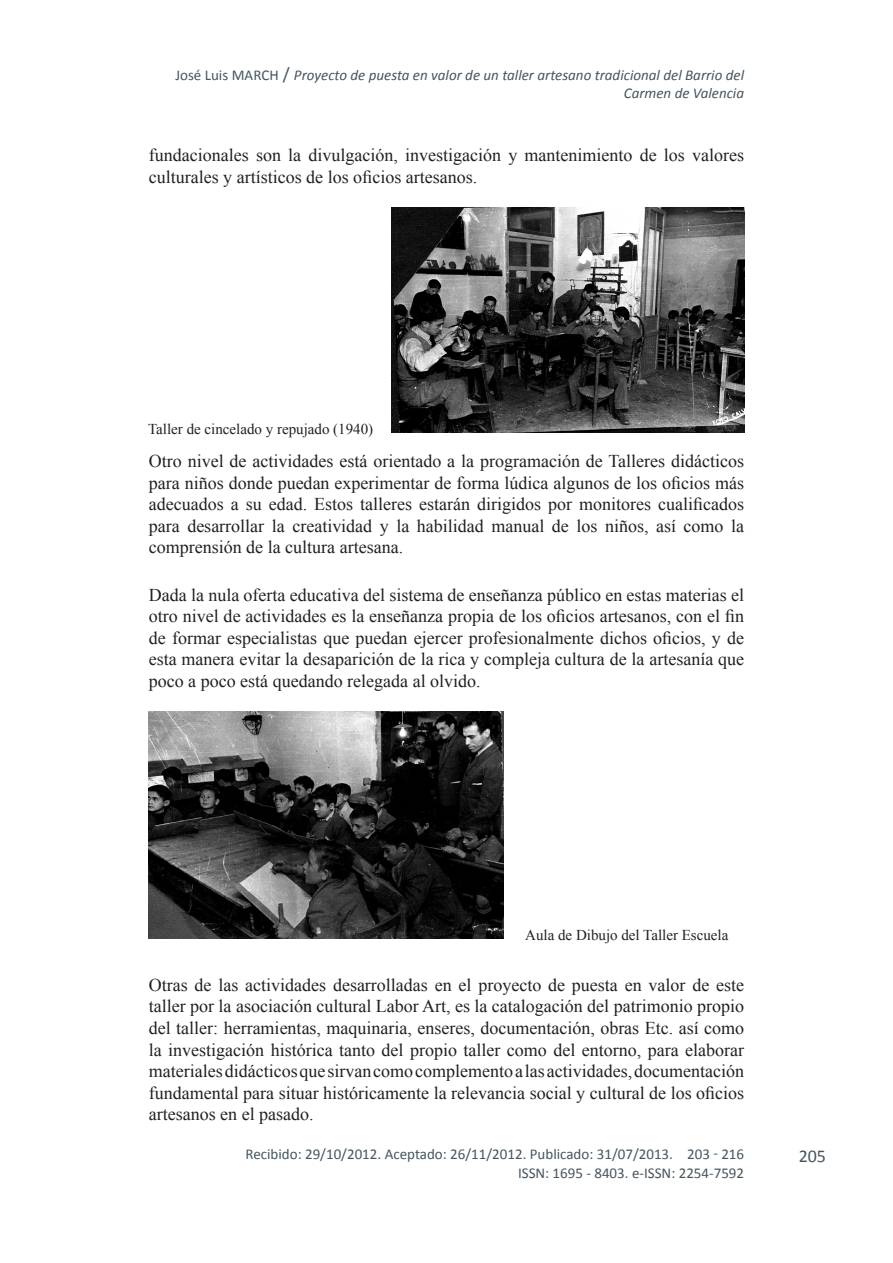
<style>
.page{position:relative;width:893px;height:1263px;background:#fff}
.page>*{position:absolute;margin:0;border:0;box-sizing:border-box;transform-origin:0 0}
.texto_normal{font:18px/21.6px "Times New Roman";color:#231f20;text-align:justify}
.t1{font:18px "Calibri";color:#45555f}
.texto_normal-2{font:15px "Calibri";color:#45555f}
.Cabacera_Izquierda{font:italic 15px/18px "Calibri";color:#45555f;text-align:right}
.Pies_foto{font:15px "Times New Roman";color:#231f20}
.Cabacera_Izquierda-2{font:15px "Calibri";color:#45555f}
.s1{font-style:normal;font-size:18px}
</style>
<div class="page">
<img style="left:391px;top:207px;width:353px;height:226px">
<img style="left:149px;top:711px;width:355px;height:228px">
<p class="Cabacera_Izquierda-2" style="left:175px;top:65px;width:79px">José Luis March</p>
<p class="Cabacera_Izquierda" style="left:283px;top:65px;width:463px"><span class="s1">/</span> Proyecto de puesta en valor de un taller artesano tradicional del Barrio del<br>Carmen de Valencia</p>
<p class="texto_normal" style="left:149px;top:144px;width:597px">fundacionales son la divulgación, investigación y mantenimiento de los valores culturales y artísticos de los oficios artesanos.</p>
<p class="Pies_foto" style="left:148px;top:418px;width:227px">Taller de cincelado y repujado (1940)</p>
<p class="texto_normal" style="left:149px;top:450px;width:597px">Otro nivel de actividades está orientado a la programación de Talleres didácticos para niños donde puedan experimentar de forma lúdica algunos de los oficios más adecuados a su edad. Estos talleres estarán dirigidos por monitores cualificados para desarrollar la creatividad y la habilidad manual de los niños, así como la comprensión de la cultura artesana.</p>
<p class="texto_normal" style="left:149px;top:583px;width:597px">Dada la nula oferta educativa del sistema de enseñanza público en estas materias el otro nivel de actividades es la enseñanza propia de los oficios artesanos, con el fin de formar especialistas que puedan ejercer profesionalmente dichos oficios, y de esta manera evitar la desaparición de la rica y compleja cultura de la artesanía que poco a poco está quedando relegada al olvido.</p>
<p class="Pies_foto" style="left:525px;top:924px;width:205px">Aula de Dibujo del Taller Escuela</p>
<p class="texto_normal" style="left:149px;top:974px;width:597px">Otras de las actividades desarrolladas en el proyecto de puesta en valor de este taller por la asociación cultural Labor Art, es la catalogación del patrimonio propio del taller: herramientas, maquinaria, enseres, documentación, obras Etc. así como la investigación histórica tanto del propio taller como del entorno, para elaborar materiales didácticos que sirvan como complemento a las actividades, documentación fundamental para situar históricamente la relevancia social y cultural de los oficios artesanos en el pasado.</p>
<p class="texto_normal-2" style="left:245px;top:1145px;width:429px">Recibido: 29/10/2012. Aceptado: 26/11/2012. Publicado: 31/07/2013.</p>
<p class="texto_normal-2" style="left:687px;top:1145px;width:58px">203 - 216</p>
<p class="texto_normal-2" style="left:518px;top:1163px;width:228px">ISSN: 1695 - 8403. e-ISSN: 2254-7592</p>
<p class="t1" style="left:799px;top:1144px;width:29px">205</p>
</div>
